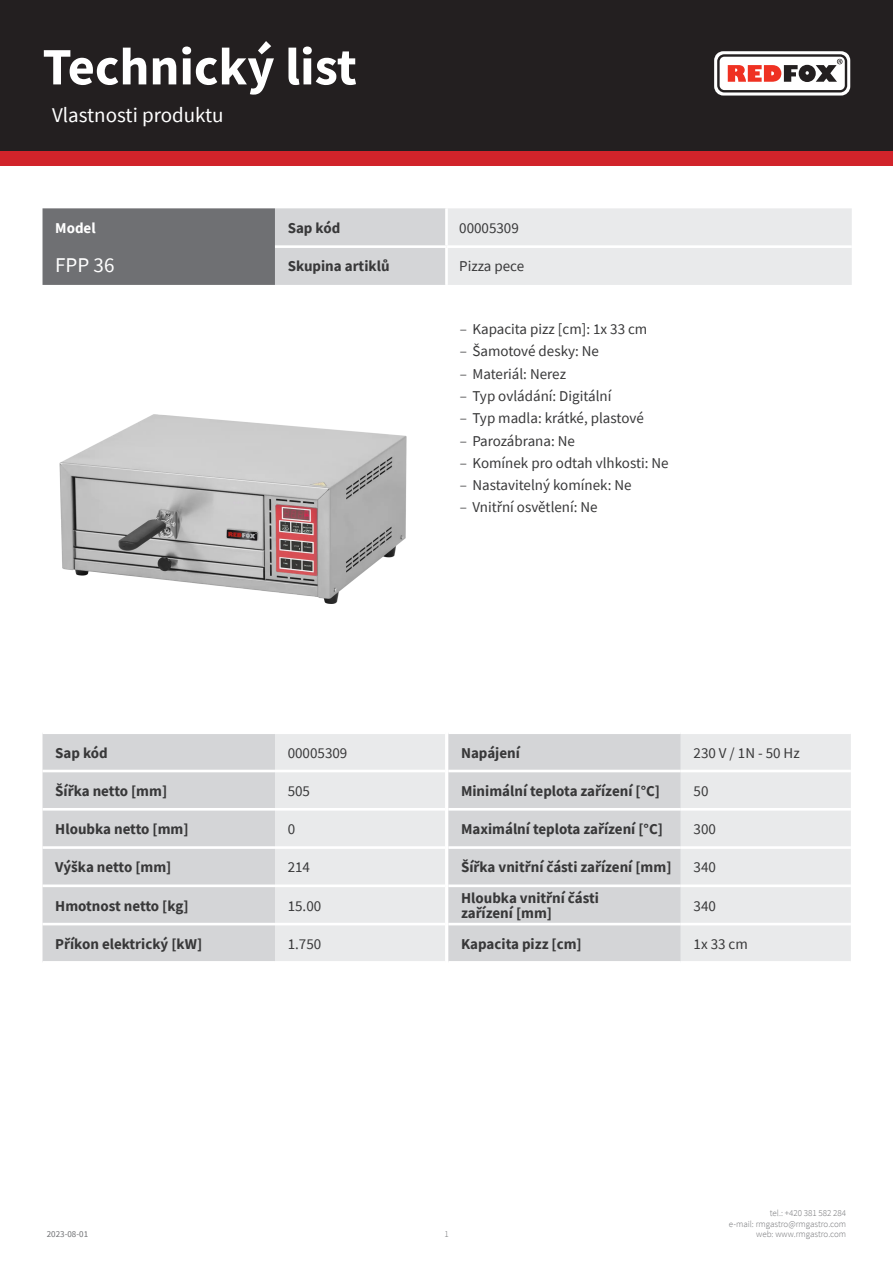
<style>
.page{position:relative;width:893px;height:1263px;background:#fff}
.page>*{position:absolute;margin:0;border:0;box-sizing:border-box;transform-origin:0 0}
.t1{font:700 52.5px "Source Sans Pro";color:#fff}
.kapitola{font:21px "Source Sans Pro";color:#fff}
.tabulka_-_headline{font:21px "Source Sans Pro";color:#fff}
.tabulka_-_text{font:15px "Source Sans Pro";color:#383839}
.tabulka_-_text-2{font:700 15px/15px "Source Sans Pro";color:#383839}
.tabulka_-_text-3{font:700 15px "Source Sans Pro";color:#fff}
.t2{font:300 9px/10.8px "Source Sans Pro";color:#6f7073;text-align:right}
.t3{font:9px "Source Sans Pro";color:#6f7073}
.s1{font-weight:300}
</style>
<div class="page">
<div style="left:0;top:0;width:893px;height:166px;background:#d1232a"></div>
<div style="left:0;top:0;width:893px;height:151px;background:#231f20"></div>
<svg style="left:714px;top:51px;width:136px;height:45px"></svg>
<img style="left:59px;top:414px;width:348px;height:190px">
<div style="left:43px;top:734px;width:232px;height:227px;background:#d4d5d7"></div>
<div style="left:275px;top:734px;width:170px;height:227px;background:#e9eaeb"></div>
<hr style="left:43px;top:770px;width:232px;height:2px;background:#fff">
<hr style="left:275px;top:770px;width:170px;height:2px;background:#fff">
<hr style="left:43px;top:808px;width:232px;height:2px;background:#fff">
<hr style="left:275px;top:808px;width:170px;height:2px;background:#fff">
<hr style="left:43px;top:846px;width:232px;height:3px;background:#fff">
<hr style="left:275px;top:846px;width:170px;height:3px;background:#fff">
<hr style="left:43px;top:884px;width:232px;height:3px;background:#fff">
<hr style="left:275px;top:884px;width:170px;height:3px;background:#fff">
<hr style="left:43px;top:923px;width:232px;height:2px;background:#fff">
<hr style="left:275px;top:923px;width:170px;height:2px;background:#fff">
<div style="left:448px;top:734px;width:233px;height:227px;background:#d4d5d7"></div>
<div style="left:681px;top:734px;width:170px;height:227px;background:#e9eaeb"></div>
<hr style="left:448px;top:770px;width:233px;height:2px;background:#fff">
<hr style="left:681px;top:770px;width:170px;height:2px;background:#fff">
<hr style="left:448px;top:808px;width:233px;height:2px;background:#fff">
<hr style="left:681px;top:808px;width:170px;height:2px;background:#fff">
<hr style="left:448px;top:846px;width:233px;height:3px;background:#fff">
<hr style="left:681px;top:846px;width:170px;height:3px;background:#fff">
<hr style="left:448px;top:884px;width:233px;height:3px;background:#fff">
<hr style="left:681px;top:884px;width:170px;height:3px;background:#fff">
<hr style="left:448px;top:923px;width:233px;height:2px;background:#fff">
<hr style="left:681px;top:923px;width:170px;height:2px;background:#fff">
<svg style="left:43px;top:208px;width:809px;height:77px;background:#c0c1c3"></svg>
<hr style="left:445px;top:208px;width:3px;height:37px;background:#fff">
<hr style="left:275px;top:245px;width:171px;height:3px;background:#fff">
<hr style="left:446px;top:245px;width:406px;height:3px;background:#fff">
<hr style="left:445px;top:248px;width:3px;height:37px;background:#fff">
<h1 class="t1" style="left:43px;top:31px;width:316px">Technický list</h1>
<p class="kapitola" style="left:52px;top:101px;width:173px">Vlastnosti produktu</p>
<p class="tabulka_-_text-3" style="left:55px;top:218px;width:42px">Model</p>
<p class="tabulka_-_text-2" style="left:288px;top:220px;width:54px">Sap kód</p>
<p class="tabulka_-_text" style="left:459px;top:219px;width:61px">00005309</p>
<p class="tabulka_-_headline" style="left:55px;top:251px;width:61px">FPP 36</p>
<p class="tabulka_-_text-2" style="left:288px;top:259px;width:103px">Skupina artiklů</p>
<p class="tabulka_-_text" style="left:459px;top:257px;width:66px">Pizza pece</p>
<p class="tabulka_-_text-2" style="left:55px;top:745px;width:54px">Sap kód</p>
<p class="tabulka_-_text" style="left:288px;top:743px;width:61px">00005309</p>
<p class="tabulka_-_text-2" style="left:55px;top:783px;width:113px">Šířka netto [mm]</p>
<p class="tabulka_-_text" style="left:288px;top:781px;width:24px">505</p>
<p class="tabulka_-_text-2" style="left:55px;top:821px;width:135px">Hloubka netto [mm]</p>
<p class="tabulka_-_text" style="left:288px;top:819px;width:9px">0</p>
<p class="tabulka_-_text-2" style="left:55px;top:860px;width:118px">Výška netto [mm]</p>
<p class="tabulka_-_text" style="left:288px;top:858px;width:24px">214</p>
<p class="tabulka_-_text-2" style="left:55px;top:898px;width:135px">Hmotnost netto [kg]</p>
<p class="tabulka_-_text" style="left:288px;top:896px;width:35px">15.00</p>
<p class="tabulka_-_text-2" style="left:55px;top:936px;width:148px">Příkon elektrický [kW]</p>
<p class="tabulka_-_text" style="left:288px;top:934px;width:35px">1.750</p>
<p class="tabulka_-_text" style="left:460px;top:320px;width:189px"><span class="s1">–</span> Kapacita pizz [cm]: 1x 33 cm</p>
<p class="tabulka_-_text" style="left:460px;top:342px;width:141px"><span class="s1">–</span> Šamotové desky: Ne</p>
<p class="tabulka_-_text" style="left:460px;top:364px;width:108px"><span class="s1">–</span> Materiál: Nerez</p>
<p class="tabulka_-_text" style="left:460px;top:386px;width:153px"><span class="s1">–</span> Typ ovládání: Digitální</p>
<p class="tabulka_-_text" style="left:460px;top:409px;width:186px"><span class="s1">–</span> Typ madla: krátké, plastové</p>
<p class="tabulka_-_text" style="left:460px;top:431px;width:117px"><span class="s1">–</span> Parozábrana: Ne</p>
<p class="tabulka_-_text" style="left:460px;top:453px;width:210px"><span class="s1">–</span> Komínek pro odtah vlhkosti: Ne</p>
<p class="tabulka_-_text" style="left:460px;top:475px;width:173px"><span class="s1">–</span> Nastavitelný komínek: Ne</p>
<p class="tabulka_-_text" style="left:460px;top:498px;width:140px"><span class="s1">–</span> Vnitřní osvětlení: Ne</p>
<p class="tabulka_-_text-2" style="left:461px;top:745px;width:60px">Napájení</p>
<p class="tabulka_-_text" style="left:693px;top:743px;width:108px">230 V / 1N - 50 Hz</p>
<p class="tabulka_-_text-2" style="left:461px;top:783px;width:200px">Minimální teplota zařízení [°C]</p>
<p class="tabulka_-_text" style="left:693px;top:781px;width:16px">50</p>
<p class="tabulka_-_text-2" style="left:461px;top:821px;width:203px">Maximální teplota zařízení [°C]</p>
<p class="tabulka_-_text" style="left:693px;top:819px;width:24px">300</p>
<p class="tabulka_-_text-2" style="left:461px;top:860px;width:212px">Šířka vnitřní části zařízení [mm]</p>
<p class="tabulka_-_text" style="left:693px;top:858px;width:24px">340</p>
<p class="tabulka_-_text-2" style="left:461px;top:890px;width:139px">Hloubka vnitřní části zařízení [mm]</p>
<p class="tabulka_-_text" style="left:693px;top:896px;width:24px">340</p>
<p class="tabulka_-_text-2" style="left:461px;top:936px;width:122px">Kapacita pizz [cm]</p>
<p class="tabulka_-_text" style="left:693px;top:934px;width:56px">1x 33 cm</p>
<p class="t3" style="left:47px;top:1229px;width:43px">2023-08-01</p>
<p class="t2" style="left:444px;top:1229px;width:6px">1</p>
<p class="t2" style="left:729px;top:1207px;width:119px">tel.: +420 381 582 284<br>e-mail: rmgastro@rmgastro.com web: www.rmgastro.com</p>
</div>
